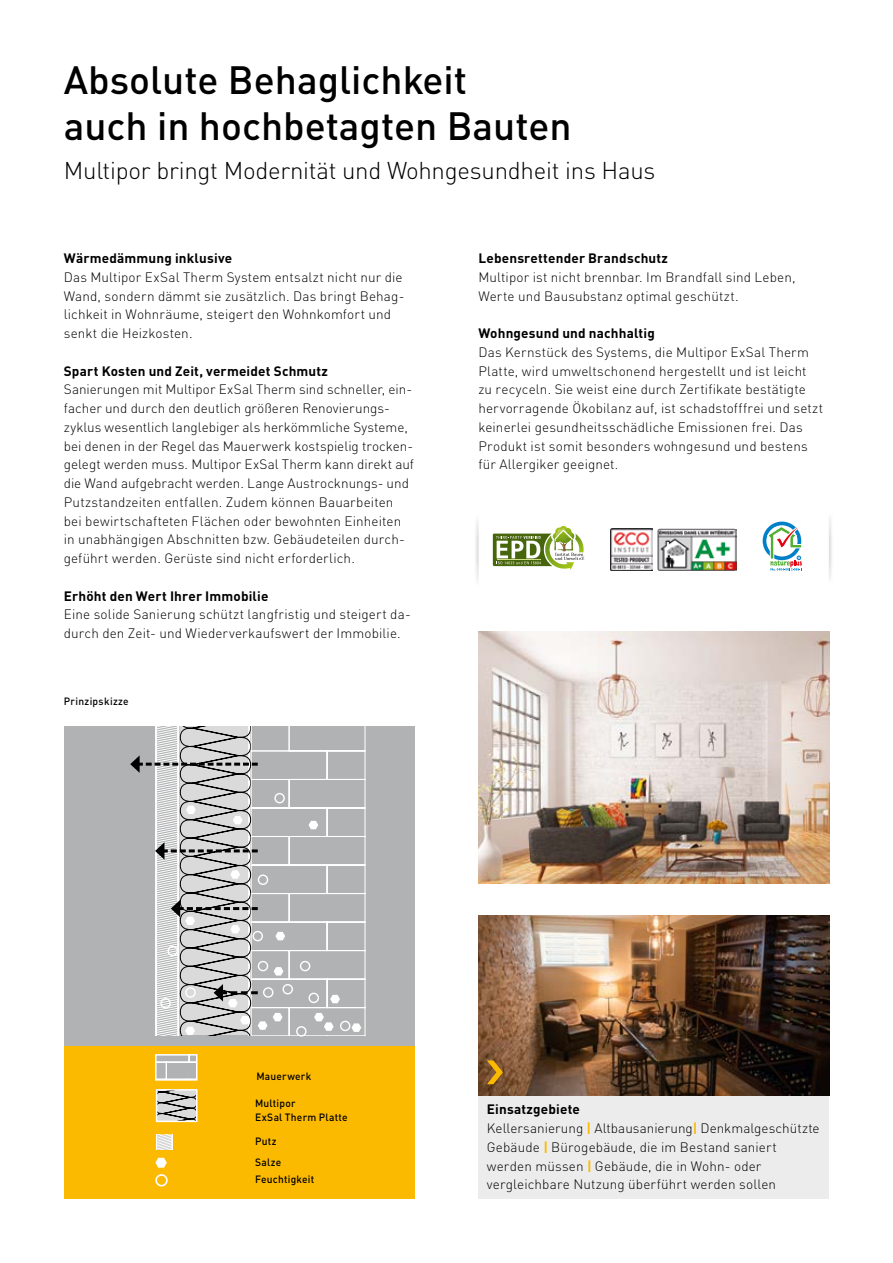
<style>
.page{position:relative;width:893px;height:1263px;background:#fff}
.page>*{position:absolute;margin:0;border:0;box-sizing:border-box;transform-origin:0 0}
.t1{font:500 39px/46.8px "DIN Pro";color:#000}
.t2{font:300 24px "DIN Pro";letter-spacing:-.01em;color:#000}
.t3{font:300 13.5px/18.8px "DIN Pro";letter-spacing:.01em;color:#000}
.t4{font:700 13.5px "DIN Pro";letter-spacing:.015em;color:#000}
.t5{font:500 10.5px/14.2px "DIN Pro";letter-spacing:.025em;color:#000}
.s1{font-weight:700}
.s2{font-weight:700;color:#fbba00}
</style>
<div class="page">
<div style="left:478px;top:1096px;width:351px;height:103px;background:#ececed"></div>
<img style="left:478px;top:915px;width:351px;height:181px">
<img style="left:478px;top:631px;width:351px;height:253px">
<div style="left:64px;top:1041px;width:351px;height:158px;background:#fbba00"></div>
<svg style="left:155px;top:1158px;width:12px;height:10px"></svg>
<svg style="left:159px;top:1092px;width:36px;height:27px"></svg>
<div style="left:156px;top:1089px;width:42px;height:33px;border:2px solid #fff"></div>
<svg style="left:156px;top:1135px;width:17px;height:15px"></svg>
<div style="left:155px;top:1174px;width:13px;height:12px;border:2px solid #fff;border-radius:50%"></div>
<svg style="left:487px;top:1060px;width:16px;height:24px"></svg>
<svg style="left:763px;top:522px;width:31px;height:31px"></svg>
<div style="left:763px;top:522px;width:38px;height:38px;border:4px solid #0080c8;border-radius:50%"></div>
<svg style="left:767px;top:526px;width:35px;height:45px"></svg>
<img style="left:610px;top:528px;width:42px;height:42px">
<img style="left:657px;top:528px;width:80px;height:42px">
<img style="left:476px;top:520px;width:3px;height:60px">
<img style="left:829px;top:518px;width:3px;height:61px">
<svg style="left:493px;top:527px;width:92px;height:42px"></svg>
<hr style="left:497px;top:560px;width:44px;height:1px;background:#cbdc83">
<div style="left:64px;top:726px;width:351px;height:320px;background:#b1b2b3"></div>
<div style="left:296px;top:1026px;width:11px;height:10px;border:1px solid #fff;border-radius:50%"></div>
<svg style="left:130px;top:726px;width:236px;height:309px"></svg>
<svg style="left:158px;top:1057px;width:37px;height:21px"></svg>
<div style="left:155px;top:1054px;width:43px;height:27px;border:2px solid #fff"></div>
<h1 class="t1" style="left:64px;top:54px;width:509px">Absolute Behaglichkeit<br>auch in hochbetagten Bauten</h1>
<h2 class="t2" style="left:64px;top:152px;width:593px">Multipor bringt Modernität und Wohngesundheit ins Haus</h2>
<p class="t4" style="left:64px;top:248px;width:170px">Wärmedämmung inklusive</p>
<p class="t3" style="left:64px;top:267px;width:342px">Das Multipor ExSal Therm System entsalzt nicht nur die Wand, sondern dämmt sie zusätzlich. Das bringt Behag&shy;lichkeit in Wohnräume, steigert den Wohnkomfort und senkt die Heizkosten.</p>
<p class="t4" style="left:64px;top:360px;width:266px">Spart Kosten und Zeit, vermeidet Schmutz</p>
<p class="t3" style="left:64px;top:379px;width:352px">Sanierungen mit Multipor ExSal Therm sind schneller, ein&shy;facher und durch den deutlich größeren Renovierungs&shy;zyklus wesentlich langlebiger als herkömmliche Systeme, bei denen in der Regel das Mauerwerk kostspielig trocken&shy;gelegt werden muss. Multipor ExSal Therm kann direkt auf die Wand aufgebracht werden. Lange Austrocknungs- und Putzstandzeiten entfallen. Zudem können Bauarbeiten bei bewirtschafteten Flächen oder bewohnten Einheiten in unabhängigen Abschnitten bzw. Gebäudeteilen durch&shy;geführt werden. Gerüste sind nicht erforderlich.</p>
<p class="t4" style="left:64px;top:585px;width:206px">Erhöht den Wert Ihrer Immobilie</p>
<p class="t3" style="left:64px;top:604px;width:348px">Eine solide Sanierung schützt langfristig und steigert da&shy;durch den Zeit- und Wiederverkaufswert der Immobilie.</p>
<p class="t5" style="left:64px;top:694px;width:67px">Prinzipskizze</p>
<p class="t4" style="left:478px;top:248px;width:191px">Lebensrettender Brandschutz</p>
<p class="t3" style="left:478px;top:267px;width:319px">Multipor ist nicht brennbar. Im Brandfall sind Leben,<br>Werte und Bausubstanz optimal geschützt.</p>
<p class="t4" style="left:478px;top:323px;width:178px">Wohngesund und nachhaltig</p>
<p class="t3" style="left:478px;top:342px;width:346px">Das Kernstück des Systems, die Multipor ExSal Therm Platte, wird umweltschonend hergestellt und ist leicht zu recyceln. Sie weist eine durch Zertifikate bestätigte hervorragende Ökobilanz auf, ist schadstofffrei und setzt keinerlei gesundheitsschädliche Emissionen frei. Das Produkt ist somit besonders wohngesund und bestens für Allergiker geeignet.</p>
<p class="t5" style="left:256px;top:1069px;width:56px">Mauerwerk</p>
<p class="t5" style="left:255px;top:1095px;width:94px">Multipor<br>ExSal Therm Platte</p>
<p class="t5" style="left:255px;top:1131px;width:28px;line-height:20.2px">Putz<br>Salze</p>
<p class="t5" style="left:255px;top:1171px;width:61px">Feuchtigkeit</p>
<p class="t3" style="left:487px;top:1099px;width:334px"><span class="s1">Einsatzgebiete<br></span>Kellersanierung <span class="s2">|</span> Altbausanierung<span class="s2">|</span> Denkmalgeschützte Gebäude <span class="s2">|</span> Bürogebäude, die im Bestand saniert werden müssen <span class="s2">|</span> Gebäude, die in Wohn- oder vergleichbare Nutzung überführt werden sollen</p>
</div>
